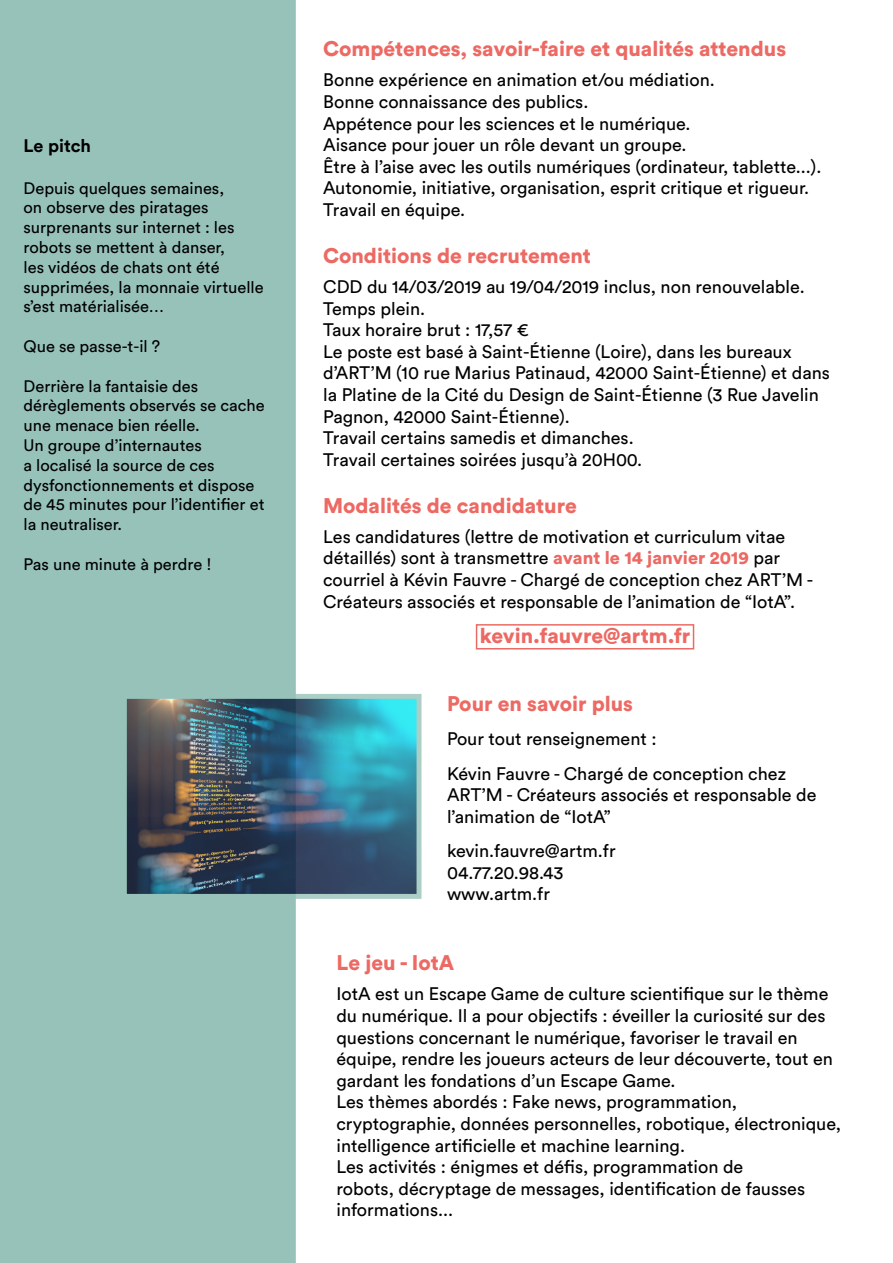
<style>
.page{position:relative;width:893px;height:1263px;background:#fff}
.page>*{position:absolute;margin:0;border:0;box-sizing:border-box;transform-origin:0 0}
.t1{font:900 21px "Circular Pro";color:#ed6963}
.t2{font:18px/21.6px "Circular Pro";color:#000}
.t3{font:700 18px "Circular Pro";color:#000}
.t4{font:16.5px/19.8px "Circular Pro";color:#000}
.s1{font-weight:900;color:#ed6963}
</style>
<div class="page">
<div style="left:0;top:0;width:296px;height:1263px;background:#97c2ba"></div>
<img style="left:128px;top:700px;width:287px;height:193px">
<div style="left:122px;top:694px;width:299px;height:205px;border:5px solid #97c2ba"></div>
<div style="left:476px;top:624px;width:218px;height:25px;border:2px solid #ed6963"></div>
<p class="t3" style="left:24px;top:133px;width:69px">Le pitch</p>
<p class="t4" style="left:24px;top:177px;width:242px">Depuis quelques semaines,<br>on observe des piratages surprenants sur internet : les robots se mettent à danser,<br>les vidéos de chats ont été supprimées, la monnaie virtuelle s’est matérialisée…</p>
<p class="t4" style="left:24px;top:336px;width:138px">Que se passe-t-il ?</p>
<p class="t4" style="left:24px;top:375px;width:243px">Derrière la fantaisie des dérèglements observés se cache une menace bien réelle.<br>Un groupe d’internautes<br>a localisé la source de ces dysfonctionnements et dispose de 45 minutes pour l’identifier et la neutraliser.</p>
<p class="t4" style="left:24px;top:553px;width:190px">Pas une minute à perdre !</p>
<p class="t1" style="left:323px;top:34px;width:464px">Compétences, savoir-faire et qualités attendus</p>
<p class="t2" style="left:323px;top:69px;width:500px">Bonne expérience en animation et/ou médiation.<br>Bonne connaissance des publics.<br>Appétence pour les sciences et le numérique.<br>Aisance pour jouer un rôle devant un groupe.<br>Être à l’aise avec les outils numériques (ordinateur, tablette...).<br>Autonomie, initiative, organisation, esprit critique et rigueur.<br>Travail en équipe.</p>
<p class="t1" style="left:323px;top:241px;width:269px">Conditions de recrutement</p>
<p class="t2" style="left:323px;top:275px;width:508px">CDD du 14/03/2019 au 19/04/2019 inclus, non renouvelable.<br>Temps plein.<br>Taux horaire brut : 17,57 €<br>Le poste est basé à Saint-Étienne (Loire), dans les bureaux d’ART’M (10 rue Marius Patinaud, 42000 Saint-Étienne) et dans la Platine de la Cité du Design de Saint-Étienne (3 Rue Javelin Pagnon, 42000 Saint-Étienne).<br>Travail certains samedis et dimanches.<br>Travail certaines soirées jusqu’à 20H00.</p>
<p class="t1" style="left:323px;top:490px;width:255px">Modalités de candidature</p>
<p class="t2" style="left:323px;top:525px;width:491px">Les candidatures (lettre de motivation et curriculum vitae détaillés) sont à transmettre <span class="s1">avant le 14 janvier 2019</span> par courriel à Kévin Fauvre - Chargé de conception chez ART’M - Créateurs associés et responsable de l’animation de “IotA”.</p>
<p class="t1" style="left:480px;top:620px;width:212px">kevin.fauvre@artm.fr</p>
<p class="t1" style="left:447px;top:689px;width:188px">Pour en savoir plus</p>
<p class="t2" style="left:447px;top:721px;width:341px;line-height:34.3px">Pour tout renseignement :<br>Kévin Fauvre - Chargé de conception chez</p>
<p class="t2" style="left:447px;top:783px;width:371px">ART’M - Créateurs associés et responsable de l’animation de “IotA”</p>
<p class="t2" style="left:447px;top:839px;width:170px">kevin.fauvre@artm.fr<br>04.77.20.98.43 www.artm.fr</p>
<p class="t1" style="left:336px;top:948px;width:119px">Le jeu - IotA</p>
<p class="t2" style="left:336px;top:982px;width:506px">IotA est un Escape Game de culture scientifique sur le thème du numérique. Il a pour objectifs : éveiller la curiosité sur des questions concernant le numérique, favoriser le travail en équipe, rendre les joueurs acteurs de leur découverte, tout en gardant les fondations d’un Escape Game.<br>Les thèmes abordés : Fake news, programmation, cryptographie, données personnelles, robotique, électronique, intelligence artificielle et machine learning.<br>Les activités : énigmes et défis, programmation de<br>robots, décryptage de messages, identification de fausses informations...</p>
</div>
